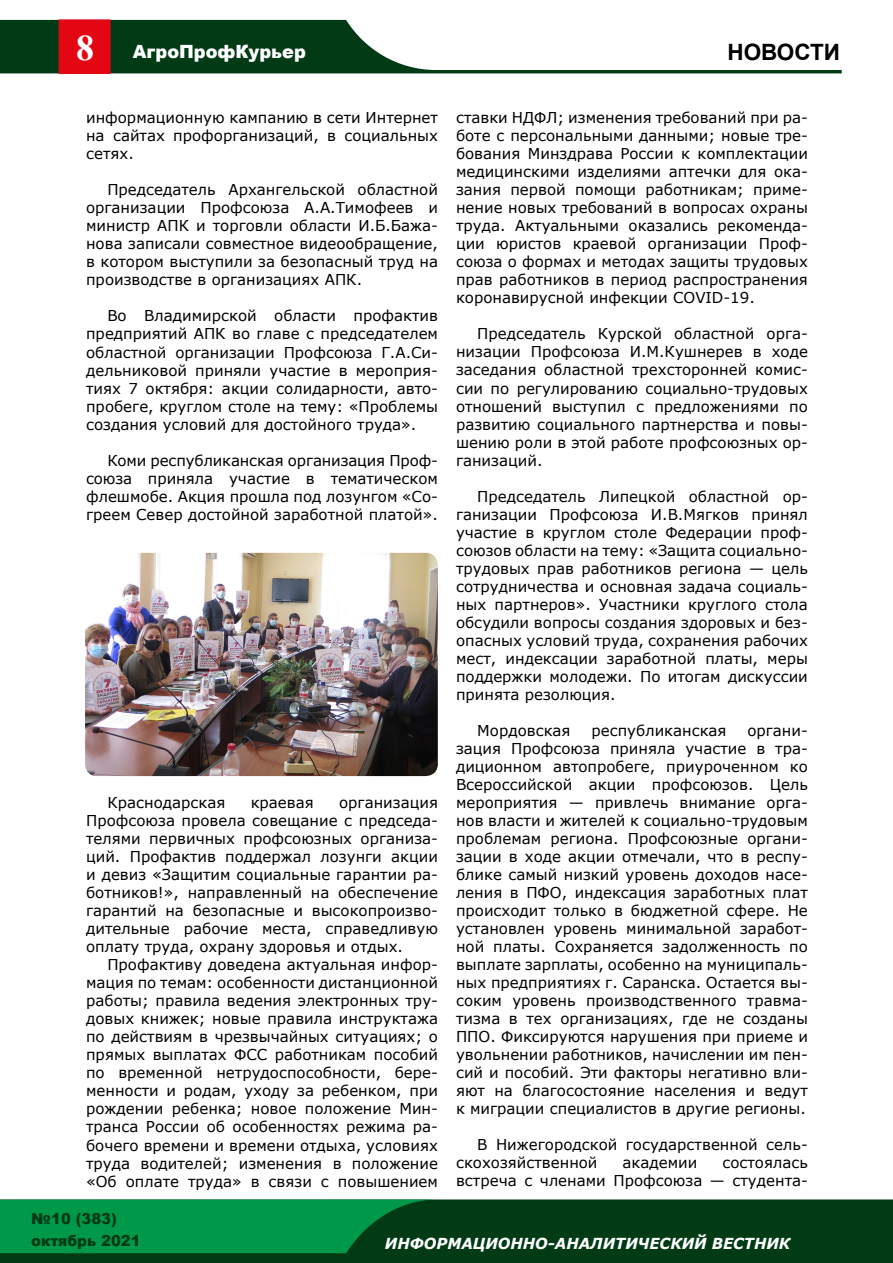
<style>
.page{position:relative;width:893px;height:1263px;background:#fff}
.page>*{position:absolute;margin:0;border:0;box-sizing:border-box;transform-origin:0 0}
.t1{font:700 36px "Times New Roman";color:#fff}
.t2{font:700 22.5px "Arial";color:#000}
.t3{font:900 18.15px "Arial";color:#fff}
.t4{font:italic 700 15.15px "Verdana";color:#fff}
.t5{font:900 15.15px/21.5px "Arial";color:#003b15}
.t6{font:15px/18px "Verdana";color:#000;text-align:justify}
</style>
<div class="page">
<svg style="left:0;top:20px;width:842px;height:53px"></svg>
<div style="left:59px;top:20px;width:51px;height:53px;background:#e30613"></div>
<div style="left:59px;top:19px;width:51px;height:55px;border:1px solid #e30613"></div>
<div style="left:0;top:1199px;width:893px;height:64px;background:#003b15"></div>
<svg style="left:0;top:1199px;width:436px;height:54px;background:#018b42"></svg>
<img style="left:85px;top:553px;width:353px;height:223px">
<h1 class="t1" style="left:76px;top:22px;width:19px">8</h1>
<h2 class="t2" style="left:727px;top:36px;width:114px">НОВОСТИ</h2>
<p class="t3" style="left:133px;top:38px;width:175px">АгроПрофКурьер</p>
<p class="t6" style="left:86px;top:108px;width:353px">информационную кампанию в сети Интернет на сайтах профорганизаций, в социальных сетях.</p>
<p class="t6" style="left:86px;top:181px;width:353px;text-indent:21px">Председатель Архангельской областной организации Профсоюза А.А.Тимофеев и министр АПК и торговли области И.Б.Бажа&shy;нова записали совместное видеообращение, в котором выступили за безопасный труд на производстве в организациях АПК.</p>
<p class="t6" style="left:86px;top:307px;width:353px;text-indent:21px">Во Владимирской области профактив предприятий АПК во главе с председателем областной организации Профсоюза Г.А.Си&shy;дельниковой приняли участие в мероприя&shy;тиях 7 октября: акции солидарности, авто&shy;пробеге, круглом столе на тему: «Проблемы создания условий для достойного труда».</p>
<p class="t6" style="left:86px;top:451px;width:353px;text-align:left;text-indent:21px">Коми республиканская организация Проф---- союза приняла участие в тематическом флешмобе. Акция прошла под лозунгом «Со&shy;греем Север достойной заработной платой».</p>
<p class="t6" style="left:107px;top:793px;width:120px">Краснодарская</p>
<p class="t6" style="left:251px;top:793px;width:65px">краевая</p>
<p class="t6" style="left:86px;top:793px;width:353px;text-indent:253px">организация Профсоюза провела совещание с председа&shy;телями первичных профсоюзных организа&shy;ций. Профактив поддержал лозунги акции и девиз «Защитим социальные гарантии ра&shy;ботников!», направленный на обеспечение гарантий на безопасные и высокопроизво&shy;дительные рабочие места, справедливую оплату труда, охрану здоровья и отдых.</p>
<p class="t6" style="left:86px;top:955px;width:353px;text-indent:21px">Профактиву доведена актуальная инфор&shy;мация по темам: особенности дистанционной работы; правила ведения электронных тру&shy;довых книжек; новые правила инструктажа по действиям в чрезвычайных ситуациях; о прямых выплатах ФСС работникам пособий по временной нетрудоспособности, бере&shy;менности и родам, уходу за ребенком, при рождении ребенка; новое положение Мин&shy;транса России об особенностях режима ра&shy;бочего времени и времени отдыха, условиях труда водителей; изменения в положение «Об оплате труда» в связи с повышением</p>
<p class="t6" style="left:456px;top:109px;width:353px;text-align:left">ставки НДФЛ; изменения требований при ра&shy;боте с персональными данными; новые тре&shy;бования Минздрава России к комплектации медицинскими изделиями аптечки для ока&shy;зания первой помощи работникам; приме&shy;нение новых требований в вопросах охраны труда. Актуальными оказались рекоменда&shy;ции юристов краевой организации Проф&shy;союза о формах и методах защиты трудовых прав работников в период распространения коронавирусной инфекции COVID-19.</p>
<p class="t6" style="left:456px;top:325px;width:353px;text-indent:21px">Председатель Курской областной орга&shy;низации Профсоюза И.М.Кушнерев в ходе заседания областной трехсторонней комис&shy;сии по регулированию социально-трудовых отношений выступил с предложениями по развитию социального партнерства и повы&shy;шению роли в этой работе профсоюзных ор&shy;ганизаций.</p>
<p class="t6" style="left:456px;top:487px;width:353px;text-indent:21px">Председатель Липецкой областной ор&shy;ганизации Профсоюза И.В.Мягков принял участие в круглом столе Федерации проф&shy;союзов области на тему: «Защита социально&shy;трудовых прав работников региона — цель сотрудничества и основная задача социаль&shy;ных партнеров». Участники круглого стола обсудили вопросы создания здоровых и без&shy;опасных условий труда, сохранения рабочих мест, индексации заработной платы, меры поддержки молодежи. По итогам дискуссии принята резолюция.</p>
<p class="t6" style="left:477px;top:721px;width:95px">Мордовская</p>
<p class="t6" style="left:591px;top:721px;width:137px">республиканская</p>
<p class="t6" style="left:456px;top:721px;width:353px;text-indent:291px">органи&shy;зация Профсоюза приняла участие в тра&shy;диционном автопробеге, приуроченном ко Всероссийской акции профсоюзов. Цель мероприятия — привлечь внимание орга&shy;нов власти и жителей к социально-трудовым проблемам региона. Профсоюзные органи&shy;зации в ходе акции отмечали, что в респу&shy;блике самый низкий уровень доходов насе&shy;ления в ПФО, индексация заработных плат происходит только в бюджетной сфере. Не установлен уровень минимальной заработ&shy;ной платы. Сохраняется задолженность по выплате зарплаты, особенно на муниципаль&shy;ных предприятиях г. Саранска. Остается вы&shy;соким уровень производственного травма&shy;тизма в тех организациях, где не созданы ППО. Фиксируются нарушения при приеме и увольнении работников, начислении им пен&shy;сий и пособий. Эти факторы негативно вли&shy;яют на благосостояние населения и ведут к миграции специалистов в другие регионы.</p>
<p class="t6" style="left:456px;top:1136px;width:353px;text-indent:21px">В Нижегородской государственной сель&shy;скохозяйственной</p>
<p class="t6" style="left:456px;top:1154px;width:353px;text-align:right">состоялась<br>встреча с членами Профсоюза — студента-</p>
<p class="t6" style="left:623px;top:1154px;width:76px">академии</p>
<p class="t5" style="left:31px;top:1208px;width:111px">№10 (383) октябрь 2021</p>
<p class="t4" style="left:385px;top:1233px;width:407px">ИНФОРМАЦИОННО-АНАЛИТИЧЕСКИЙ ВЕСТНИК</p>
</div>
